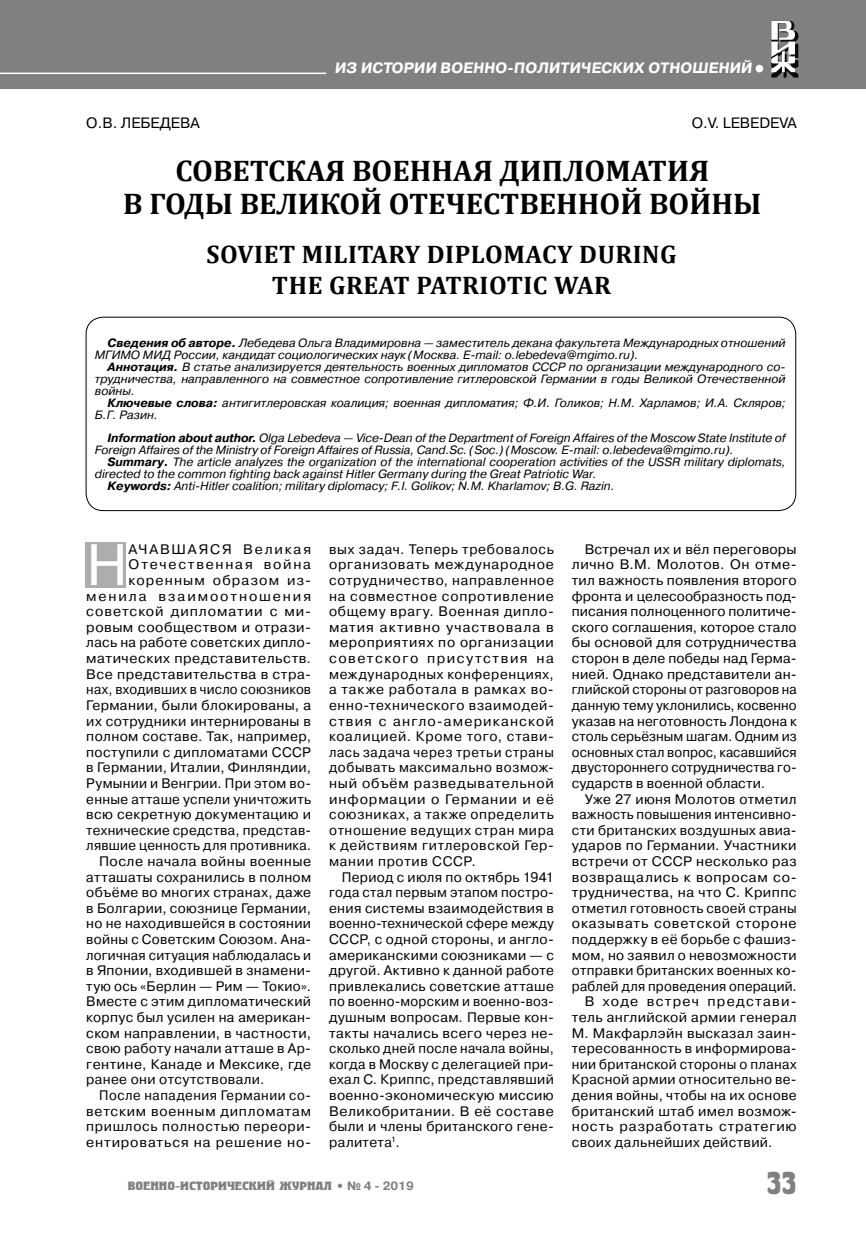
<style>
.page{position:relative;width:866px;height:1236px;background:#fff}
.page>*{position:absolute;margin:0;border:0;box-sizing:border-box;transform-origin:0 0}
.t1{font:58.35px "Pragmatica C";color:#fff}
.t2{font:700 31.5px "Herold C";color:#808080}
.t3{font:700 30px/33px "Cambria";color:#000;text-align:center}
.t4{font:700 25.5px/31.5px "Cambria";letter-spacing:.02em;color:#000;text-align:center}
.t5{font:700 15px "Pragmatica C";color:#fff}
.t6{font:15px "Pragmatica C";color:#000}
.t7{font:13.8px/15.6px "Pragmatica C";letter-spacing:.025em;color:#000;text-align:justify}
.t8{font:13.8px "Pragmatica C";letter-spacing:.025em;color:#000;scale:.96 1}
.t9{font:13.8px "Pragmatica C";letter-spacing:.05em;color:#000}
.t10{font:13.8px "Pragmatica C";letter-spacing:.06em;color:#000}
.t11{font:13.8px "Pragmatica C";letter-spacing:.055em;color:#000}
.t12{font:13.8px "Pragmatica C";letter-spacing:.045em;color:#000}
.t13{font:13.8px "Pragmatica C";letter-spacing:.065em;color:#000}
.t14{font:13.8px "Pragmatica C";letter-spacing:.135em;color:#000}
.t15{font:13.8px "Pragmatica C";letter-spacing:.085em;color:#000}
.t16{font:13.8px "Pragmatica C";letter-spacing:.12em;color:#000}
.t17{font:13.8px "Pragmatica C";letter-spacing:.08em;color:#000}
.t18{font:13.8px "Pragmatica C";letter-spacing:.125em;color:#000}
.t19{font:italic 12px/12px "Pragmatica C";color:#000}
.t20{font:700 12px "Herold C";color:#808080;scale:1.2 1}
.s1{font-weight:700}
.s2{font-family:"Pragmatica C"}
</style>
<div class="page">
<div style="left:0;top:0;width:866px;height:88px;background:#808080"></div>
<div style="left:755px;top:65px;width:8px;height:7px;background:#fff;border-radius:50%"></div>
<svg style="left:771px;top:21px;width:27px;height:57px"></svg>
<hr style="left:0;top:73px;width:326px;height:1px;background:#fff">
<div style="left:86px;top:542px;width:40px;height:45px;background:#adadad"></div>
<div style="left:86px;top:317px;width:710px;height:194px;border:1px solid #000;border-radius:17px"></div>
<p class="t5" style="left:334px;top:62px;width:421px">ИЗ ИСТОРИИ ВОЕННО-ПОЛИТИЧЕСКИХ ОТНОШЕНИЙ</p>
<p class="t6" style="left:86px;top:117px;width:115px">О.В. ЛЕБЕДЕВА</p>
<p class="t6" style="left:691px;top:117px;width:106px">O.V. LEBEDEVA</p>
<h3 class="t3" style="left:123px;top:153px;width:639px">СОВЕТСКАЯ ВОЕННАЯ ДИПЛОМАТИЯ<br>В ГОДЫ ВЕЛИКОЙ ОТЕЧЕСТВЕННОЙ ВОЙНЫ</h3>
<h3 class="t4" style="left:206px;top:238px;width:471px">SOVIET MILITARY DIPLOMACY DURING<br>THE GREAT PATRIOTIC WAR</h3>
<p class="t19" style="left:95px;top:337px;width:692px;text-indent:13px"><span class="s1">Сведения об авторе.</span> Лебедева Ольга Владимировна — заместитель декана факультета Международных отношений<br>МГИМО МИД России, кандидат социологических наук (Москва. E-mail: o.lebedeva@mgimo.ru).</p>
<p class="t19" style="left:95px;top:361px;width:692px;text-align:justify;text-indent:13px"><span class="s1">Аннотация.</span> В статье анализируется деятельность военных дипломатов СССР по организации международного со&shy;трудничества, направленного на совместное сопротивление гитлеровской Германии в годы Великой Отечественной войны.</p>
<p class="t19" style="left:95px;top:397px;width:692px;text-indent:13px"><span class="s1">Ключевые слова:</span> антигитлеровская коалиция; военная дипломатия; Ф.И. Голиков; Н.М. Харламов; И.А. Скляров;<br>Б.Г. Разин.</p>
<p class="t19" style="left:95px;top:433px;width:692px;text-indent:13px"><span class="s1">Information about author.</span> Olga Lebedeva — Vice-Dean of the Department of Foreign Affaires of the Moscow State Institute of<br>Foreign Affaires of the Ministry of Foreign Affaires of Russia, Cand.Sc. (Soc.) (Moscow. E-mail: o.lebedeva@mgimo.ru).</p>
<p class="t19" style="left:108px;top:457px;width:679px"><span class="s1">Summary.</span> The article analyzes the organization of the international cooperation activities of the USSR military diplomats,</p>
<p class="t19" style="left:95px;top:469px;width:503px">directed to the common fighting back against Hitler Germany during the Great Patriotic War.</p>
<p class="t19" style="left:108px;top:481px;width:508px"><span class="s1">Keywords:</span> Anti-Hitler coalition; military diplomacy; F.I. Golikov; N.M. Kharlamov; B.G. Razin.</p>
<h1 class="t1" style="left:86px;top:544px;width:43px">Н</h1>
<p class="t18" style="left:129px;top:544px;width:184px">АЧАВШАЯСЯ Великая</p>
<p class="t16" style="left:129px;top:560px;width:184px">Отечественная война</p>
<p class="t17" style="left:129px;top:575px;width:184px">коренным образом из-</p>
<p class="t14" style="left:86px;top:591px;width:226px">менила взаимоотношения</p>
<p class="t13" style="left:86px;top:606px;width:226px">советской дипломатии с ми-</p>
<p class="t7" style="left:86px;top:620px;width:226px">ровым сообществом и отрази-</p>
<p class="t7" style="left:86px;top:636px;width:226px">лась на работе советских дипло-</p>
<p class="t7" style="left:86px;top:652px;width:226px">матических представительств.</p>
<p class="t7" style="left:86px;top:667px;width:226px">Все представительства в стра-</p>
<p class="t8" style="left:86px;top:684px;width:236px">нах, входивших в число союзников</p>
<p class="t7" style="left:86px;top:698px;width:226px">Германии, были блокированы, а</p>
<p class="t7" style="left:86px;top:714px;width:226px">их сотрудники интернированы в</p>
<p class="t7" style="left:86px;top:730px;width:226px">полном составе. Так, например,</p>
<p class="t7" style="left:86px;top:745px;width:226px">поступили с дипломатами СССР</p>
<p class="t7" style="left:86px;top:761px;width:226px">в Германии, Италии, Финляндии,</p>
<p class="t7" style="left:86px;top:776px;width:226px">Румынии и Венгрии. При этом во-</p>
<p class="t7" style="left:86px;top:792px;width:226px">енные атташе успели уничтожить</p>
<p class="t7" style="left:86px;top:808px;width:226px">всю секретную документацию и</p>
<p class="t7" style="left:86px;top:823px;width:226px">технические средства, представ-</p>
<p class="t7" style="left:86px;top:839px;width:226px">лявшие ценность для противника.</p>
<p class="t7" style="left:99px;top:854px;width:213px">После начала войны военные</p>
<p class="t7" style="left:86px;top:870px;width:226px">атташаты сохранились в полном</p>
<p class="t7" style="left:86px;top:886px;width:226px">объёме во многих странах, даже</p>
<p class="t7" style="left:86px;top:901px;width:226px">в Болгарии, союзнице Германии,</p>
<p class="t7" style="left:86px;top:917px;width:226px">но не находившейся в состоянии</p>
<p class="t7" style="left:86px;top:932px;width:226px">войны с Советским Союзом. Ана-</p>
<p class="t8" style="left:86px;top:950px;width:236px">логичная ситуация наблюдалась и</p>
<p class="t7" style="left:86px;top:964px;width:226px">в Японии, входившей в знамени-</p>
<p class="t7" style="left:86px;top:979px;width:226px">тую ось «Берлин — Рим — Токио».</p>
<p class="t7" style="left:86px;top:995px;width:226px">Вместе с этим дипломатический</p>
<p class="t7" style="left:86px;top:1010px;width:226px">корпус был усилен на американ-</p>
<p class="t7" style="left:86px;top:1026px;width:226px">ском направлении, в частности,</p>
<p class="t7" style="left:86px;top:1042px;width:226px">свою работу начали атташе в Ар-</p>
<p class="t7" style="left:86px;top:1057px;width:226px">гентине, Канаде и Мексике, где</p>
<p class="t7" style="left:86px;top:1073px;width:180px">ранее они отсутствовали.</p>
<p class="t8" style="left:99px;top:1090px;width:222px">После нападения Германии со-</p>
<p class="t9" style="left:86px;top:1106px;width:226px">ветским военным дипломатам</p>
<p class="t9" style="left:86px;top:1121px;width:226px">пришлось полностью переори-</p>
<p class="t10" style="left:86px;top:1137px;width:226px">ентироваться на решение но-</p>
<p class="t7" style="left:329px;top:542px;width:226px">вых задач. Теперь требовалось организовать международное сотрудничество, направленное на совместное сопротивление общему врагу. Военная дипло&shy;матия активно участвовала в мероприятиях по организации советского присутствия на международных конференциях, а также работала в рамках во&shy;енно-технического взаимодей&shy;ствия с англо-американской коалицией. Кроме того, стави&shy;лась задача через третьи страны добывать максимально возмож&shy;ный объём разведывательной информации о Германии и её союзниках, а также определить отношение ведущих стран мира к действиям гитлеровской Гер&shy;мании против СССР.</p>
<p class="t7" style="left:329px;top:870px;width:226px;text-indent:13px">Период с июля по октябрь 1941 года стал первым этапом постро&shy;ения системы взаимодействия в военно-технической сфере между СССР, с одной стороны, и англо&shy;американскими союзниками — с другой. Активно к данной работе привлекались советские атташе по военно-морским и военно-воз&shy;душным вопросам. Первые кон&shy;такты начались всего через не&shy;сколько дней после начала войны, когда в Москву с делегацией при&shy;ехал С. Криппс, представлявший военно-экономическую миссию Великобритании. В её составе были и члены британского гене&shy;ралитета<sup>1</sup>.</p>
<p class="t7" style="left:572px;top:542px;width:226px;text-indent:13px">Встречал их и вёл переговоры лично В.М. Молотов. Он отме&shy;тил важность появления второго фронта и целесообразность под&shy;писания полноценного политиче&shy;ского соглашения, которое стало бы основой для сотрудничества сторон в деле победы над Герма&shy;нией. Однако представители ан&shy;глийской стороны от разговоров на данную тему уклонились, косвенно указав на неготовность Лондона к столь серьёзным шагам. Одним из основных стал вопрос, касавшийся двустороннего сотрудничества го&shy;сударств в военной области.</p>
<p class="t7" style="left:584px;top:792px;width:213px">Уже 27 июня Молотов отметил</p>
<p class="t8" style="left:572px;top:809px;width:236px">важность повышения интенсивно-</p>
<p class="t7" style="left:572px;top:823px;width:226px">сти британских воздушных авиа-</p>
<p class="t7" style="left:572px;top:839px;width:226px">ударов по Германии. Участники</p>
<p class="t7" style="left:572px;top:854px;width:226px">встречи от СССР несколько раз</p>
<p class="t12" style="left:572px;top:872px;width:226px">возвращались к вопросам со-</p>
<p class="t7" style="left:572px;top:886px;width:226px">трудничества, на что С. Криппс</p>
<p class="t7" style="left:572px;top:901px;width:226px">отметил готовность своей страны</p>
<p class="t11" style="left:572px;top:918px;width:226px">оказывать советской стороне</p>
<p class="t7" style="left:572px;top:932px;width:226px">поддержку в её борьбе с фашиз-</p>
<p class="t7" style="left:572px;top:948px;width:226px">мом, но заявил о невозможности</p>
<p class="t7" style="left:572px;top:964px;width:226px">отправки британских военных ко-</p>
<p class="t8" style="left:572px;top:981px;width:236px">раблей для проведения операций.</p>
<p class="t15" style="left:584px;top:996px;width:213px">В ходе встреч представи-</p>
<p class="t7" style="left:572px;top:1010px;width:226px">тель английской армии генерал</p>
<p class="t7" style="left:572px;top:1026px;width:226px">М. Макфарлэйн высказал заин-</p>
<p class="t7" style="left:572px;top:1042px;width:226px">тересованность в информирова-</p>
<p class="t7" style="left:572px;top:1057px;width:226px">нии британской стороны о планах</p>
<p class="t7" style="left:572px;top:1073px;width:226px">Красной армии относительно ве-</p>
<p class="t7" style="left:572px;top:1088px;width:226px">дения войны, чтобы на их основе</p>
<p class="t7" style="left:572px;top:1104px;width:226px">британский штаб имел возмож-</p>
<p class="t10" style="left:572px;top:1121px;width:226px">ность разработать стратегию</p>
<p class="t7" style="left:572px;top:1135px;width:202px">своих дальнейших действий.</p>
<p class="t20" style="left:128px;top:1179px;width:240px">ВОЕННО-ИСТОРИЧЕСКИЙ ЖУРНАЛ <span class="s2">• № 4 - 2019</span></p>
<h2 class="t2" style="left:766px;top:1164px;width:32px">33</h2>
</div>
